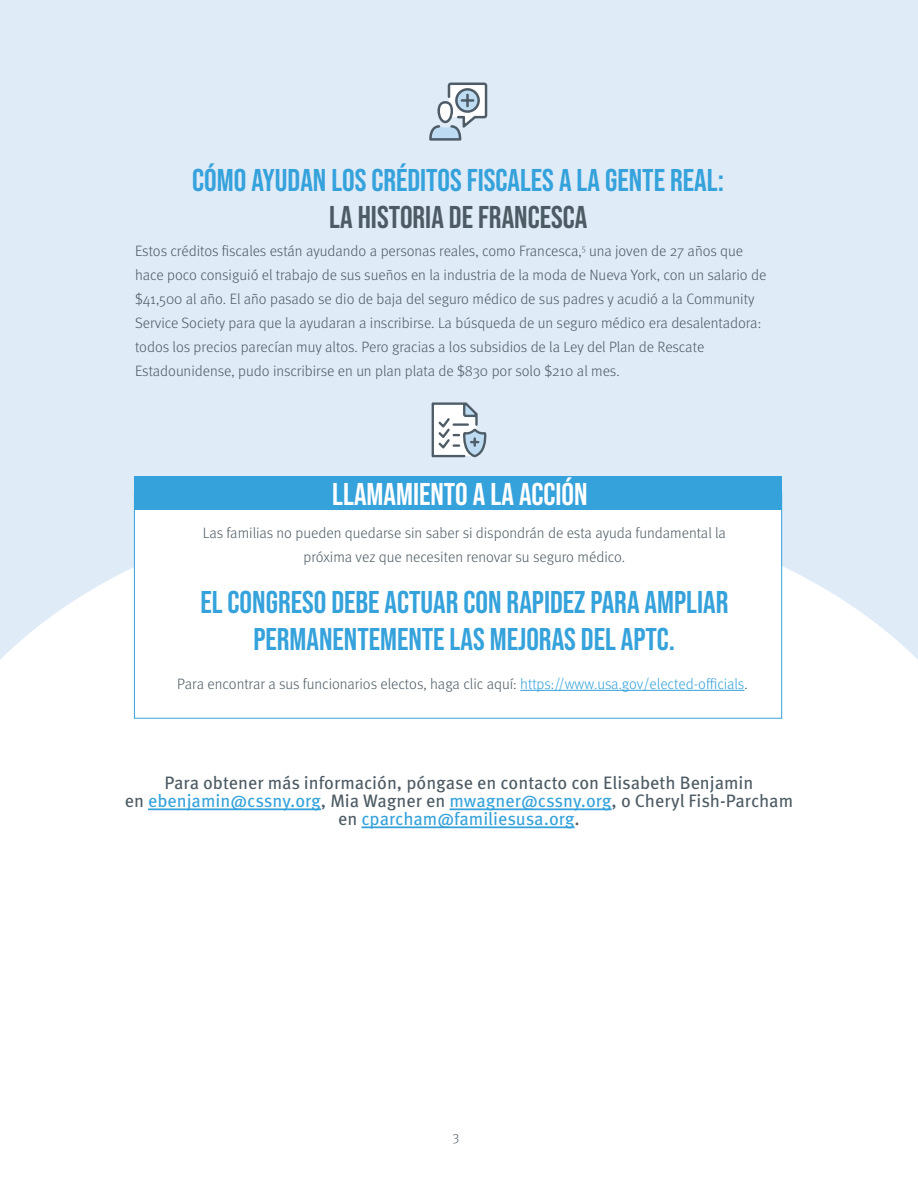
<style>
.page{position:relative;width:918px;height:1188px;background:#fff}
.page>*{position:absolute;margin:0;border:0;box-sizing:border-box;transform-origin:0 0}
.t1{font:700 31.5px/37.5px "Bebas Neue Pro";color:#35a2db;text-align:center}
.t2{font:700 31.5px "Bebas Neue Pro";color:#4d5b64}
.t3{font:700 31.5px "Bebas Neue Pro";color:#fff}
.t4{font:18px/18px "Meta OT";color:#4d5b64;text-align:center}
.t5{font:300 15px/24px "Meta OT";color:#4d5b64}
.t6{font:300 13.5px "Meta OT";color:#4d5b64}
.s1{color:#35a2db}
</style>
<div class="page">
<div style="left:0;top:0;width:918px;height:1149px;background:#e0ebf8"></div>
<svg style="left:0;top:497px;width:918px;height:542px;background:#fcfdfe"></svg>
<svg style="left:429px;top:83px;width:58px;height:58px"></svg>
<div style="left:134px;top:492px;width:648px;height:227px;background:#fff;border:1px solid #35a2db"></div>
<div style="left:134px;top:476px;width:648px;height:34px;background:#35a2db"></div>
<hr style="left:520px;top:690px;width:224px;height:1px;background:#35a2db">
<hr style="left:148px;top:808px;width:173px;height:2px;background:#35a2db">
<hr style="left:449px;top:808px;width:163px;height:2px;background:#35a2db">
<hr style="left:361px;top:826px;width:214px;height:2px;background:#35a2db">
<svg style="left:432px;top:402px;width:55px;height:55px;background:#c6cfd6"></svg>
<div style="left:0;top:1039px;width:918px;height:149px;background:#fff"></div>
<h1 class="t1" style="left:192px;top:161px;width:534px">CÓMO AYUDAN LOS CRÉDITOS FISCALES A LA GENTE REAL:</h1>
<h1 class="t2" style="left:329px;top:199px;width:260px">LA HISTORIA DE FRANCESCA</h1>
<p class="t5" style="left:135px;top:239px;width:633px">Estos créditos fiscales están ayudando a personas reales, como Francesca,<sup>5</sup> una joven de 27 años que hace poco consiguió el trabajo de sus sueños en la industria de la moda de Nueva York, con un salario de $41,500 al año. El año pasado se dio de baja del seguro médico de sus padres y acudió a la Community Service Society para que la ayudaran a inscribirse. La búsqueda de un seguro médico era desalentadora: todos los precios parecían muy altos. Pero gracias a los subsidios de la Ley del Plan de Rescate Estadounidense, pudo inscribirse en un plan plata de $830 por solo $210 al mes.</p>
<h1 class="t3" style="left:332px;top:476px;width:257px">LLAMAMIENTO A LA ACCIÓN</h1>
<p class="t5" style="left:203px;top:521px;width:524px;text-align:center">Las familias no pueden quedarse sin saber si dispondrán de esta ayuda fundamental la próxima vez que necesiten renovar su seguro médico.</p>
<h1 class="t1" style="left:200px;top:583px;width:530px">EL CONGRESO DEBE ACTUAR CON RAPIDEZ PARA AMPLIAR<br>PERMANENTEMENTE LAS MEJORAS DEL APTC.</h1>
<p class="t5" style="left:177px;top:672px;width:572px">Para encontrar a sus funcionarios electos, haga clic aquí: <span class="s1">https://www.usa.gov/elected-officials</span>.</p>
<p class="t4" style="left:125px;top:774px;width:670px">Para obtener más información, póngase en contacto con Elisabeth Benjamin<br>en <span class="s1">ebenjamin@cssny.org</span>, Mia Wagner en <span class="s1">mwagner@cssny.org</span>, o Cheryl Fish-Parcham en <span class="s1">cparcham@familiesusa.org</span>.</p>
<p class="t6" style="left:452px;top:1131px;width:8px">3</p>
</div>
